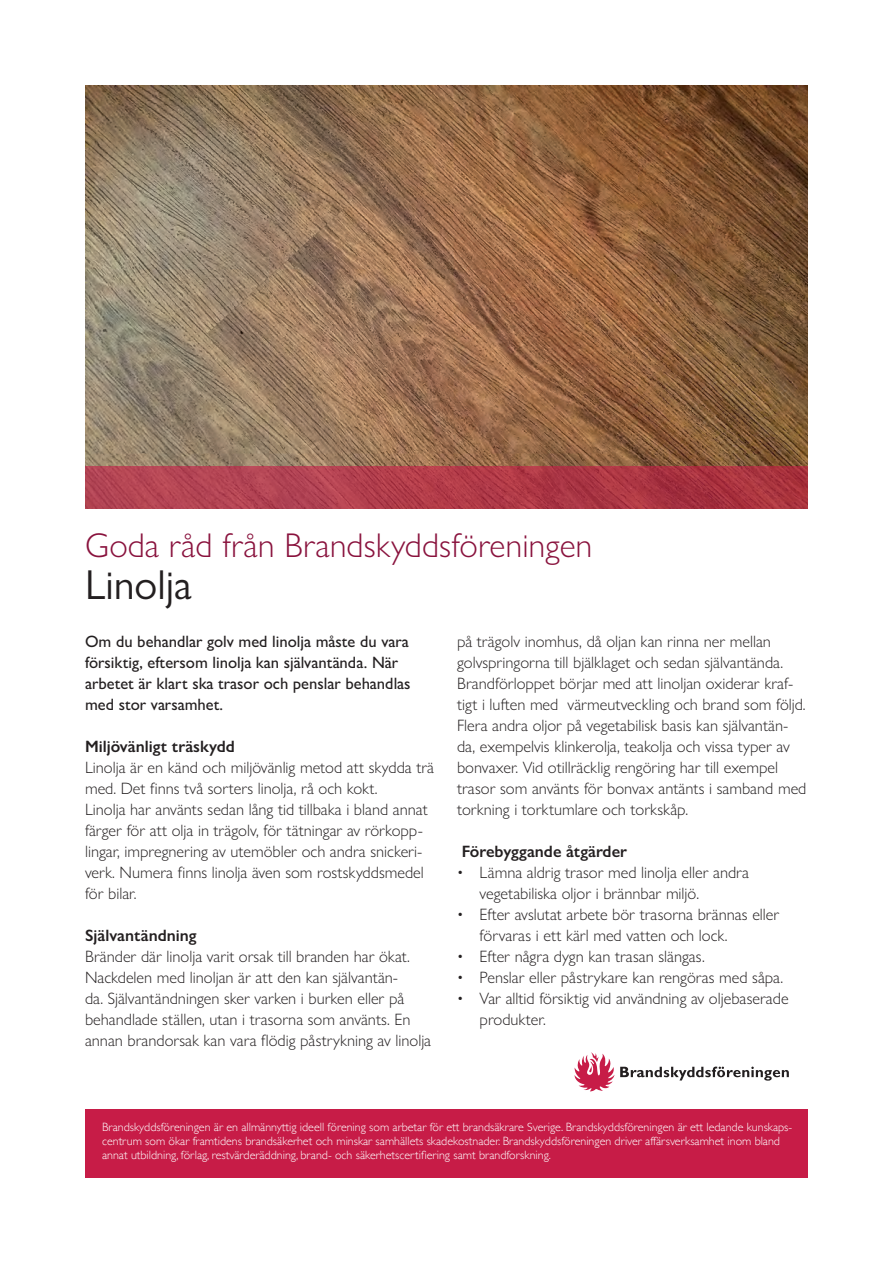
<style>
.page{position:relative;width:893px;height:1263px;background:#fff}
.page>*{position:absolute;margin:0;border:0;box-sizing:border-box;transform-origin:0 0}
.t1{font:42px "Gill Sans Nova";color:#231f20}
.t2{font:300 34.5px "Gill Sans Nova";color:#89123d}
.t3{font:300 16.5px/21px "Gill Sans Nova";color:#231f20}
.t4{font:500 16.5px/21px "Gill Sans Nova";color:#231f20}
.t5{font:600 16.5px "Gill Sans Nova";color:#231f20}
.t6{font:300 12px/14.2px "Gill Sans";color:#fff}
</style>
<div class="page">
<img style="left:85px;top:85px;width:723px;height:381px">
<svg style="left:85px;top:466px;width:723px;height:43px;background:#ae3b49"></svg>
<div style="left:85px;top:1109px;width:723px;height:69px;background:#c71c47"></div>
<svg style="left:620px;top:1066px;width:169px;height:15px"></svg>
<svg style="left:575px;top:1052px;width:39px;height:39px"></svg>
<h2 class="t2" style="left:85px;top:524px;width:509px">Goda råd från Brandskyddsföreningen</h2>
<h1 class="t1" style="left:85px;top:559px;width:108px">Linolja</h1>
<p class="t4" style="left:85px;top:630px;width:327px">Om du behandlar golv med linolja måste du vara försiktig, eftersom linolja kan självantända. När arbetet är klart ska trasor och penslar behandlas med stor varsamhet.</p>
<p class="t5" style="left:85px;top:736px;width:151px">Miljövänligt träskydd</p>
<p class="t3" style="left:85px;top:756px;width:351px">Linolja är en känd och miljövänlig metod att skydda trä med. Det finns två sorters linolja, rå och kokt.<br>Linolja har använts sedan lång tid tillbaka i bland annat färger för att olja in trägolv, för tätningar av rörkopp&shy;lingar, impregnering av utemöbler och andra snickeri&shy;verk. Numera finns linolja även som rostskyddsmedel för bilar.</p>
<p class="t5" style="left:85px;top:925px;width:113px">Självantändning</p>
<p class="t3" style="left:85px;top:945px;width:348px">Bränder där linolja varit orsak till branden har ökat.<br>Nackdelen med linoljan är att den kan självantän-<br>da. Självantändningen sker varken i burken eller på behandlade ställen, utan i trasorna som använts. En annan brandorsak kan vara flödig påstrykning av linolja</p>
<p class="t3" style="left:457px;top:630px;width:351px">på trägolv inomhus, då oljan kan rinna ner mellan golvspringorna till bjälklaget och sedan självantända.<br>Brandförloppet börjar med att linoljan oxiderar kraf&shy;tigt i luften med värmeutveckling och brand som följd.<br>Flera andra oljor på vegetabilisk basis kan självantän&shy;da, exempelvis klinkerolja, teakolja och vissa typer av bonvaxer. Vid otillräcklig rengöring har till exempel trasor som använts för bonvax antänts i samband med torkning i torktumlare och torkskåp.</p>
<p class="t5" style="left:462px;top:841px;width:167px">Förebyggande åtgärder</p>
<p class="t3" style="left:480px;top:861px;width:271px;text-indent:-23px">• Lämna aldrig trasor med linolja eller andra vegetabiliska oljor i brännbar miljö.</p>
<p class="t3" style="left:480px;top:903px;width:301px;text-indent:-23px">• Efter avslutat arbete bör trasorna brännas eller förvaras i ett kärl med vatten och lock.</p>
<p class="t3" style="left:457px;top:945px;width:249px">• Efter några dygn kan trasan slängas.</p>
<p class="t3" style="left:457px;top:966px;width:328px">• Penslar eller påstrykare kan rengöras med såpa.</p>
<p class="t3" style="left:480px;top:987px;width:310px;text-indent:-23px">• Var alltid försiktig vid användning av oljebaserade produkter.</p>
<p class="t6" style="left:102px;top:1119px;width:692px">Brandskyddsföreningen är en allmännyttig ideell förening som arbetar för ett brandsäkrare Sverige. Brandskyddsföreningen är ett ledande kunskaps&shy;centrum som ökar framtidens brandsäkerhet och minskar samhällets skadekostnader. Brandskyddsföreningen driver affärsverksamhet inom bland annat utbildning, förlag, restvärderäddning, brand- och säkerhetscertifiering samt brandforskning.</p>
</div>
